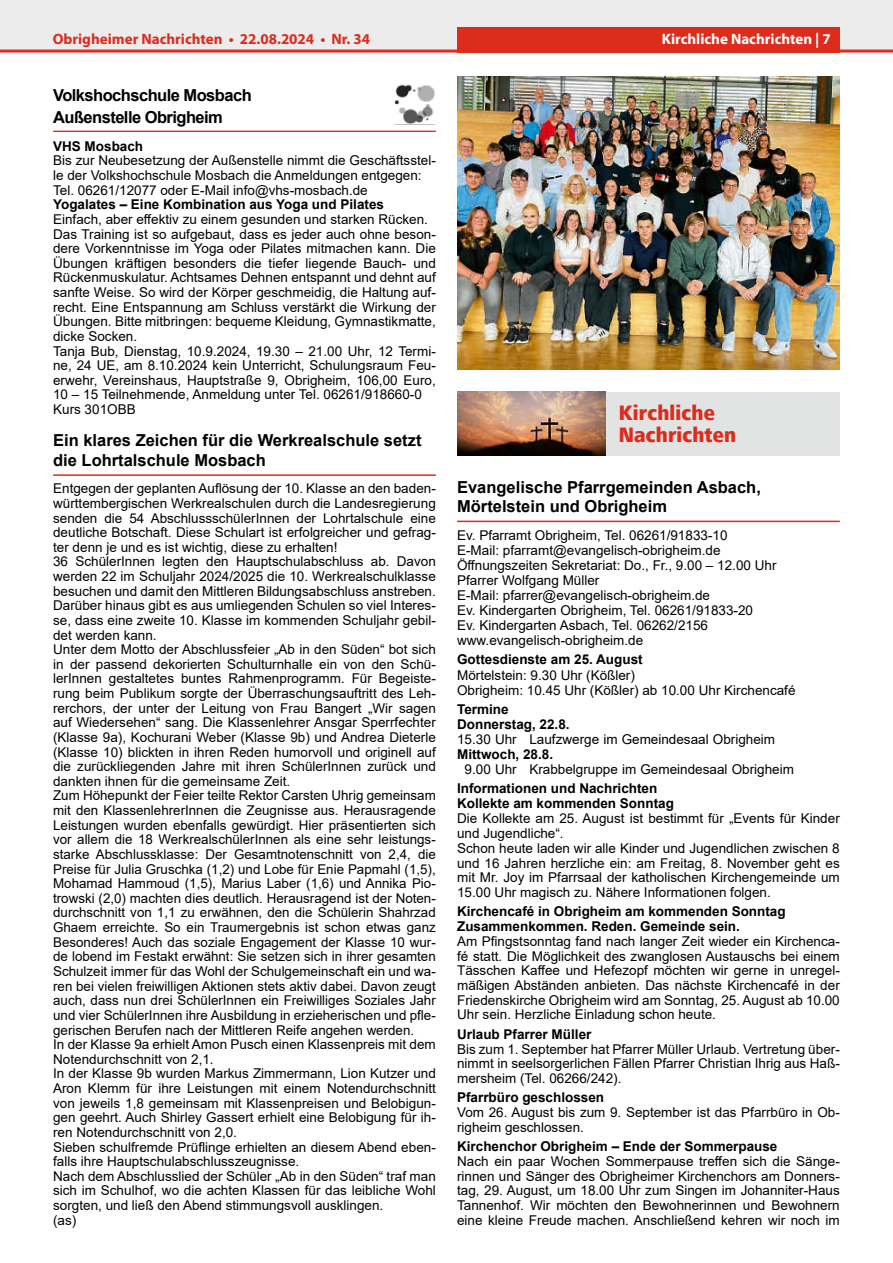
<style>
.page{position:relative;width:893px;height:1263px;background:#fff}
.page>*{position:absolute;margin:0;border:0;box-sizing:border-box;transform-origin:0 0}
.t1{font:800 21.45px/22.5px "Frutiger Next LT";letter-spacing:.01em;color:#dd2b1c;scale:.91 1}
.t2{font:700 16.5px/19.5px "Arial";color:#000}
.t3{font:700 16.5px/22.5px "Arial";letter-spacing:-.035em;color:#000}
.t4{font:700 15px "Myriad Pro";color:#dd2b1c}
.t5{font:700 15px "Myriad Pro";color:#fff}
.t6{font:13.5px/14.7px "Arial";color:#000}
.t7{font:700 13.5px/15px "Arial";color:#000}
</style>
<div class="page">
<div style="left:0;top:0;width:893px;height:51px;background:#ececec"></div>
<div style="left:457px;top:27px;width:383px;height:26px;background:#dd2b1c"></div>
<hr style="left:0;top:50px;width:893px;height:3px;background:#dd2b1c">
<hr style="left:53px;top:474px;width:383px;height:2px;background:#dd2b1c">
<hr style="left:53px;top:131px;width:383px;height:1px;background:#de2729">
<img style="left:396px;top:84px;width:39px;height:40px">
<hr style="left:457px;top:521px;width:383px;height:1px;background:#dd2b1c">
<img style="left:457px;top:77px;width:383px;height:292px">
<div style="left:457px;top:392px;width:383px;height:64px;background:#e2e3e3"></div>
<img style="left:457px;top:392px;width:149px;height:64px">
<p class="t4" style="left:53px;top:29px;width:319px">Obrigheimer Nachrichten • 22.08.2024 • Nr. 34</p>
<p class="t5" style="left:662px;top:29px;width:171px">Kirchliche Nachrichten | 7</p>
<p class="t3" style="left:53px;top:84px;width:200px">Volkshochschule Mosbach<br>Außenstelle Obrigheim</p>
<p class="t7" style="left:53px;top:139px;width:92px">VHS Mosbach</p>
<p class="t6" style="left:53px;top:153px;width:384px">Bis zur Neubesetzung der Außenstelle nimmt die Geschäftsstel&shy;le der Volkshochschule Mosbach die Anmeldungen entgegen:<br>Tel. 06261/12077 oder E-Mail info@vhs-mosbach.de</p>
<p class="t7" style="left:53px;top:197px;width:332px">Yogalates – Eine Kombination aus Yoga und Pilates</p>
<p class="t6" style="left:53px;top:212px;width:384px">Einfach, aber effektiv zu einem gesunden und starken Rücken.<br>Das Training ist so aufgebaut, dass es jeder auch ohne beson&shy;dere Vorkenntnisse im Yoga oder Pilates mitmachen kann. Die Übungen kräftigen besonders die tiefer liegende Bauch- und Rückenmuskulatur. Achtsames Dehnen entspannt und dehnt auf sanfte Weise. So wird der Körper geschmeidig, die Haltung auf&shy;recht. Eine Entspannung am Schluss verstärkt die Wirkung der Übungen. Bitte mitbringen: bequeme Kleidung, Gymnastikmatte, dicke Socken.<br>Tanja Bub, Dienstag, 10.9.2024, 19.30 – 21.00 Uhr, 12 Termi&shy;ne, 24 UE, am 8.10.2024 kein Unterricht, Schulungsraum Feu&shy;erwehr, Vereinshaus, Hauptstraße 9, Obrigheim, 106,00 Euro, 10 – 15 Teilnehmende, Anmeldung unter Tel. 06261/918660-0<br>Kurs 301OBB</p>
<p class="t2" style="left:53px;top:431px;width:370px">Ein klares Zeichen für die Werkrealschule setzt die Lohrtalschule Mosbach</p>
<p class="t6" style="left:53px;top:481px;width:384px">Entgegen der geplanten Auflösung der 10. Klasse an den baden&shy;württembergischen Werkrealschulen durch die Landesregierung senden die 54 AbschlussschülerInnen der Lohrtalschule eine deutliche Botschaft. Diese Schulart ist erfolgreicher und gefrag&shy;ter denn je und es ist wichtig, diese zu erhalten!<br>36 SchülerInnen legten den Hauptschulabschluss ab. Davon werden 22 im Schuljahr 2024/2025 die 10. Werkrealschulklasse besuchen und damit den Mittleren Bildungsabschluss anstreben.<br>Darüber hinaus gibt es aus umliegenden Schulen so viel Interes&shy;se, dass eine zweite 10. Klasse im kommenden Schuljahr gebil&shy;det werden kann.<br>Unter dem Motto der Abschlussfeier „Ab in den Süden“ bot sich in der passend dekorierten Schulturnhalle ein von den Schü&shy;lerInnen gestaltetes buntes Rahmenprogramm. Für Begeiste&shy;rung beim Publikum sorgte der Überraschungsauftritt des Leh&shy;rerchors, der unter der Leitung von Frau Bangert „Wir sagen auf Wiedersehen“ sang. Die Klassenlehrer Ansgar Sperrfechter (Klasse 9a), Kochurani Weber (Klasse 9b) und Andrea Dieterle (Klasse 10) blickten in ihren Reden humorvoll und originell auf die zurückliegenden Jahre mit ihren SchülerInnen zurück und dankten ihnen für die gemeinsame Zeit.<br>Zum Höhepunkt der Feier teilte Rektor Carsten Uhrig gemeinsam mit den KlassenlehrerInnen die Zeugnisse aus. Herausragende Leistungen wurden ebenfalls gewürdigt. Hier präsentierten sich vor allem die 18 WerkrealschülerInnen als eine sehr leistungs&shy;starke Abschlussklasse: Der Gesamtnotenschnitt von 2,4, die Preise für Julia Gruschka (1,2) und Lobe für Enie Papmahl (1,5), Mohamad Hammoud (1,5), Marius Laber (1,6) und Annika Pio&shy;trowski (2,0) machten dies deutlich. Herausragend ist der Noten&shy;durchschnitt von 1,1 zu erwähnen, den die Schülerin Shahrzad Ghaem erreichte. So ein Traumergebnis ist schon etwas ganz Besonderes! Auch das soziale Engagement der Klasse 10 wur&shy;de lobend im Festakt erwähnt: Sie setzen sich in ihrer gesamten Schulzeit immer für das Wohl der Schulgemeinschaft ein und wa&shy;ren bei vielen freiwilligen Aktionen stets aktiv dabei. Davon zeugt auch, dass nun drei SchülerInnen ein Freiwilliges Soziales Jahr und vier SchülerInnen ihre Ausbildung in erzieherischen und pfle&shy;gerischen Berufen nach der Mittleren Reife angehen werden.<br>In der Klasse 9a erhielt Amon Pusch einen Klassenpreis mit dem Notendurchschnitt von 2,1.<br>In der Klasse 9b wurden Markus Zimmermann, Lion Kutzer und Aron Klemm für ihre Leistungen mit einem Notendurchschnitt von jeweils 1,8 gemeinsam mit Klassenpreisen und Belobigun&shy;gen geehrt. Auch Shirley Gassert erhielt eine Belobigung für ih&shy;ren Notendurchschnitt von 2,0.<br>Sieben schulfremde Prüflinge erhielten an diesem Abend eben&shy;falls ihre Hauptschulabschlusszeugnisse.<br>Nach dem Abschlusslied der Schüler „Ab in den Süden“ traf man sich im Schulhof, wo die achten Klassen für das leibliche Wohl sorgten, und ließ den Abend stimmungsvoll ausklingen.<br>(as)</p>
<h1 class="t1" style="left:619px;top:401px;width:130px">Kirchliche<br>Nachrichten</h1>
<p class="t2" style="left:457px;top:477px;width:305px">Evangelische Pfarrgemeinden Asbach,<br>Mörtelstein und Obrigheim</p>
<p class="t6" style="left:457px;top:528px;width:321px">Ev. Pfarramt Obrigheim, Tel. 06261/91833-10<br>E-Mail: pfarramt@evangelisch-obrigheim.de Öffnungszeiten Sekretariat: Do., Fr., 9.00 – 12.00 Uhr Pfarrer Wolfgang Müller<br>E-Mail: pfarrer@evangelisch-obrigheim.de<br>Ev. Kindergarten Obrigheim, Tel. 06261/91833-20<br>Ev. Kindergarten Asbach, Tel. 06262/2156 www.evangelisch-obrigheim.de</p>
<p class="t7" style="left:457px;top:652px;width:187px">Gottesdienste am 25. August</p>
<p class="t6" style="left:457px;top:667px;width:340px">Mörtelstein: 9.30 Uhr (Kößler)<br>Obrigheim: 10.45 Uhr (Kößler) ab 10.00 Uhr Kirchencafé</p>
<p class="t7" style="left:457px;top:702px;width:114px">Termine<br>Donnerstag, 22.8.</p>
<p class="t6" style="left:457px;top:732px;width:320px">15.30 Uhr Laufzwerge im Gemeindesaal Obrigheim</p>
<p class="t7" style="left:457px;top:747px;width:98px">Mittwoch, 28.8.</p>
<p class="t6" style="left:465px;top:762px;width:331px">9.00 Uhr Krabbelgruppe im Gemeindesaal Obrigheim</p>
<p class="t7" style="left:457px;top:781px;width:218px">Informationen und Nachrichten<br>Kollekte am kommenden Sonntag</p>
<p class="t6" style="left:457px;top:811px;width:384px">Die Kollekte am 25. August ist bestimmt für „Events für Kinder und Jugendliche“.<br>Schon heute laden wir alle Kinder und Jugendlichen zwischen 8 und 16 Jahren herzliche ein: am Freitag, 8. November geht es mit Mr. Joy im Pfarrsaal der katholischen Kirchengemeinde um 15.00 Uhr magisch zu. Nähere Informationen folgen.</p>
<p class="t7" style="left:457px;top:904px;width:330px">Kirchencafé in Obrigheim am kommenden Sonntag<br>Zusammenkommen. Reden. Gemeinde sein.</p>
<p class="t6" style="left:457px;top:934px;width:384px;text-align:justify">Am Pfingstsonntag fand nach langer Zeit wieder ein Kirchenca&shy;fé statt. Die Möglichkeit des zwanglosen Austauschs bei einem Tässchen Kaffee und Hefezopf möchten wir gerne in unregel&shy;mäßigen Abständen anbieten. Das nächste Kirchencafé in der Friedenskirche Obrigheim wird am Sonntag, 25. August ab 10.00<br>Uhr sein. Herzliche Einladung schon heute.</p>
<p class="t7" style="left:457px;top:1026px;width:136px">Urlaub Pfarrer Müller</p>
<p class="t6" style="left:457px;top:1041px;width:384px;text-align:justify">Bis zum 1. September hat Pfarrer Müller Urlaub. Vertretung über&shy;nimmt in seelsorgerlichen Fällen Pfarrer Christian Ihrig aus Haß&shy;mersheim (Tel. 06266/242).</p>
<p class="t7" style="left:457px;top:1090px;width:149px">Pfarrbüro geschlossen</p>
<p class="t6" style="left:457px;top:1105px;width:384px">Vom 26. August bis zum 9. September ist das Pfarrbüro in Ob&shy;righeim geschlossen.</p>
<p class="t7" style="left:457px;top:1139px;width:322px">Kirchenchor Obrigheim – Ende der Sommerpause</p>
<p class="t6" style="left:457px;top:1154px;width:384px;text-align:justify">Nach ein paar Wochen Sommerpause treffen sich die Sänge&shy;rinnen und Sänger des Obrigheimer Kirchenchors am Donners&shy;tag, 29. August, um 18.00 Uhr zum Singen im Johanniter-Haus Tannenhof. Wir möchten den Bewohnerinnen und Bewohnern eine kleine Freude machen. Anschließend kehren wir noch im</p>
</div>
